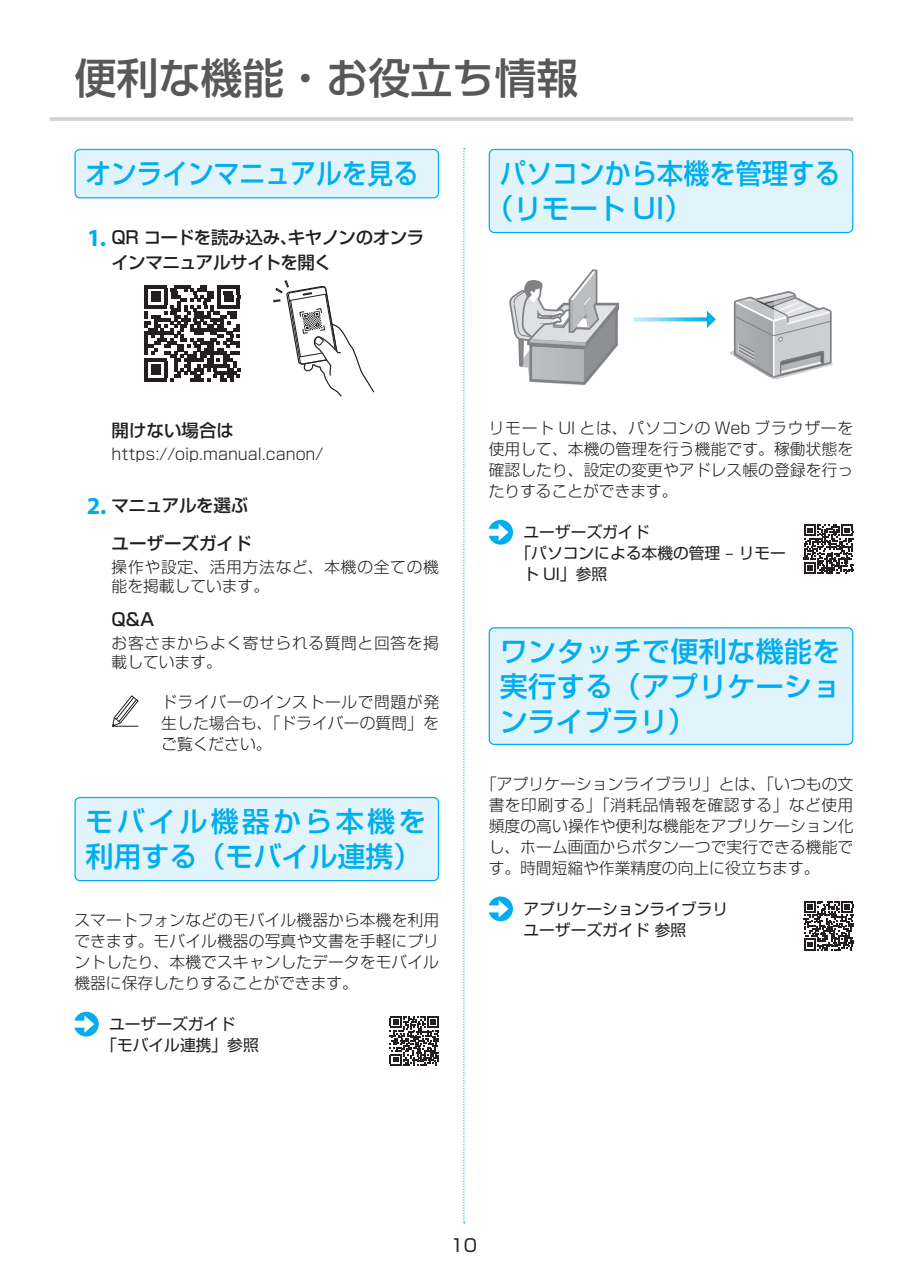
<style>
.page{position:relative;width:903px;height:1275px;background:#fff}
.page>*{position:absolute;margin:0;border:0;box-sizing:border-box;transform-origin:0 0}
.t1{font:500 42px "Shin Go Pro";color:#57585a}
.t2{font:500 28px/35px "Shin Go Pro";letter-spacing:.005em;color:#00aeef;text-align:justify}
.t3{font:500 28px/35px "Shin Go Pro";letter-spacing:.115em;color:#00aeef}
.t4{font:500 28px/35px "Shin Go Pro";letter-spacing:.005em;color:#00aeef;scale:.93 1}
.t5{font:500 28px "Shin Go Pro";letter-spacing:.005em;color:#00aeef;scale:.92 1}
.t6{font:500 17.5px/24.5px "Shin Go Pro";letter-spacing:-.02em;color:#231f20}
.t7{font:500 17.5px "Shin Go Pro";color:#231f20}
.t8{font:17.5px "Shin Go Pro";color:#231f20}
.t9{font:300 15.75px/21px "Shin Go Pro";letter-spacing:.005em;color:#231f20;text-align:justify}
.t10{font:15.75px/21px "Shin Go Pro";color:#231f20}
.t11{font:300 15.75px/19.2px "Shin Go Pro";letter-spacing:.045em;color:#231f20}
.t12{font:300 15.75px/19.2px "Shin Go Pro";letter-spacing:.04em;color:#231f20}
.s1{font-family:"Myriad Pro";font-weight:700;font-size:24.5px;color:#00aeef}
</style>
<div class="page">
<svg style="left:463px;top:148px;width:2px;height:1075px"></svg>
<hr style="left:50px;top:117px;width:803px;height:4px;background:#d1d2d4">
<div style="left:75px;top:149px;width:363px;height:49px;background:#e1f4fc;border-radius:5px"></div>
<div style="left:74px;top:149px;width:365px;height:49px;border:1px solid #00aeef;border-radius:5px"></div>
<svg style="left:273px;top:280px;width:102px;height:117px"></svg>
<svg style="left:144px;top:285px;width:96px;height:96px"></svg>
<svg style="left:112px;top:695px;width:27px;height:32px"></svg>
<div style="left:75px;top:797px;width:363px;height:84px;background:#e1f4fc;border-radius:5px"></div>
<div style="left:74px;top:797px;width:365px;height:84px;border:1px solid #00aeef;border-radius:5px"></div>
<svg style="left:74px;top:1012px;width:25px;height:24px"></svg>
<svg style="left:390px;top:1016px;width:49px;height:50px"></svg>
<div style="left:489px;top:149px;width:364px;height:84px;background:#e1f4fc;border-radius:5px"></div>
<div style="left:489px;top:149px;width:364px;height:84px;border:1px solid #00aeef;border-radius:5px"></div>
<svg style="left:633px;top:311px;width:83px;height:17px"></svg>
<svg style="left:509px;top:269px;width:110px;height:117px"></svg>
<svg style="left:730px;top:291px;width:103px;height:88px"></svg>
<svg style="left:489px;top:520px;width:24px;height:25px"></svg>
<div style="left:489px;top:628px;width:364px;height:116px;background:#e1f4fc;border-radius:5px"></div>
<div style="left:489px;top:627px;width:364px;height:118px;border:1px solid #00aeef;border-radius:5px"></div>
<svg style="left:489px;top:896px;width:24px;height:25px"></svg>
<svg style="left:804px;top:524px;width:49px;height:50px"></svg>
<svg style="left:804px;top:901px;width:49px;height:49px"></svg>
<h1 class="t1" style="left:74px;top:44px;width:506px">便利な機能・お役立ち情報</h1>
<h2 class="t5" style="left:86px;top:151px;width:364px">オンラインマニュアルを見る</h2>
<p class="t6" style="left:111px;top:223px;width:314px;text-indent:-24px"><span class="s1">1.</span> QR コードを読み込み、キヤノンのオンラインマニュアルサイトを開く</p>
<h2 class="t4" style="left:486px;top:153px;width:383px;text-indent:14px">パソコンから本機を管理する（リモート UI）</h2>
<p class="t7" style="left:112px;top:416px;width:124px">開けない場合は</p>
<p class="t9" style="left:112px;top:442px;width:213px">https://oip.manual.canon/</p>
<p class="t6" style="left:87px;top:484px;width:166px;line-height:38.3px;text-align:right"><span class="s1">2.</span> マニュアルを選ぶユーザーズガイド</p>
<p class="t11" style="left:112px;top:556px;width:329px">操作や設定、活用方法など、本機の全ての機能を掲載しています。</p>
<p class="t6" style="left:112px;top:605px;width:44px">Q&amp;A</p>
<p class="t12" style="left:112px;top:631px;width:329px">お客さまからよく寄せられる質問と回答を掲載しています。</p>
<p class="t9" style="left:161px;top:690px;width:279px">ドライバーのインストールで問題が発生した場合も、「ドライバーの質問」をご覧ください。</p>
<h2 class="t3" style="left:86px;top:801px;width:342px">モバイル機器から本機を利用する（モバイル連携）</h2>
<p class="t9" style="left:74px;top:907px;width:366px">スマートフォンなどのモバイル機器から本機を利用できます。モバイル機器の写真や文書を手軽にプリントしたり、本機でスキャンしたデータをモバイル機器に保存したりすることができます。</p>
<p class="t10" style="left:101px;top:1012px;width:159px;text-indent:8px">ユーザーズガイド<br>「モバイル連携」参照</p>
<p class="t9" style="left:489px;top:415px;width:366px">リモート UI とは、パソコンの Web ブラウザーを使用して、本機の管理を行う機能です。稼働状態を確認したり、設定の変更やアドレス帳の登録を行ったりすることができます。</p>
<p class="t10" style="left:523px;top:520px;width:127px">ユーザーズガイド</p>
<p class="t10" style="left:515px;top:541px;width:272px">「パソコンによる本機の管理 – リモー</p>
<p class="t10" style="left:523px;top:562px;width:85px">ト UI」参照</p>
<h2 class="t2" style="left:500px;top:630px;width:342px">ワンタッチで便利な機能を実行する（アプリケーションライブラリ）</h2>
<p class="t9" style="left:489px;top:771px;width:366px;text-indent:-8px">「アプリケーションライブラリ」とは、「いつもの文書を印刷する」「消耗品情報を確認する」など使用頻度の高い操作や便利な機能をアプリケーション化し、ホーム画面からボタン一つで実行できる機能です。時間短縮や作業精度の向上に役立ちます。</p>
<p class="t10" style="left:523px;top:897px;width:206px">アプリケーションライブラリユーザーズガイド参照</p>
<p class="t8" style="left:451px;top:1231px;width:28px">10</p>
</div>
